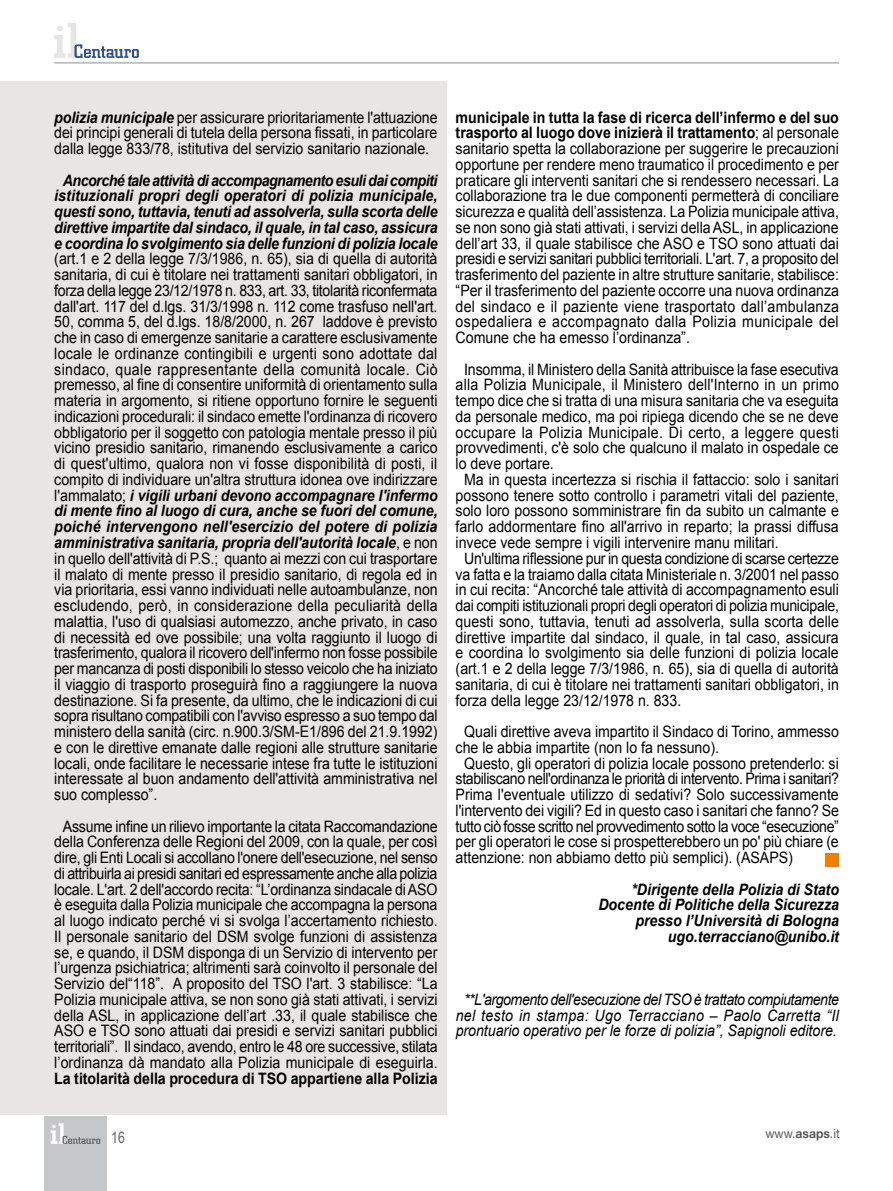
<style>
.page{position:relative;width:893px;height:1191px;background:#fff}
.page>*{position:absolute;margin:0;border:0;box-sizing:border-box;transform-origin:0 0}
.t1{font:15.75px/15.8px "Arial";color:#000;text-align:justify;scale:.9 1}
.t2{font:italic 700 15.75px/15.8px "Arial";letter-spacing:-.01em;color:#000;text-align:center;scale:.9 1}
.t3{font:italic 15.75px/15.8px "Arial";color:#000;text-align:center;scale:.9 1}
.t4{font:15.75px "Arial";letter-spacing:-.03em;color:#000;scale:.9 1}
.t5{font:15.75px "Arial";letter-spacing:-.02em;color:#000;scale:.9 1}
.t6{font:15.75px "Arial";letter-spacing:-.025em;color:#000;scale:.9 1}
.t7{font:700 15.75px "Arial";color:#000;scale:.9 1}
.t8{font:15.75px "Arial";letter-spacing:.02em;color:#000;scale:.9 1}
.t9{font:15.75px "Arial Narrow";color:#646567;scale:.95 1}
.t10{font:12.75px "Helvetica Neue";color:#58585a;scale:.95 1}
.s1{font-weight:700;font-style:italic}
.s2{font-weight:700}
</style>
<div class="page">
<div style="left:0;top:81px;width:446px;height:1033px;background:#e8e5e2"></div>
<svg style="left:54px;top:23px;width:85px;height:35px"></svg>
<hr style="left:54px;top:62px;width:785px;height:2px;background:#b1b3b4">
<div style="left:45px;top:1116px;width:62px;height:75px;background:#c6c7c8"></div>
<svg style="left:51px;top:1123px;width:49px;height:20px"></svg>
<div style="left:826px;top:854px;width:13px;height:13px;background:#ee7f00"></div>
<p class="t1" style="left:54px;top:109px;width:427px"><span class="s1">polizia municipale</span> per assicurare prioritariamente l'attuazione dei principi generali di tutela della persona fissati, in particolare dalla legge 833/78, istitutiva del servizio sanitario nazionale.</p>
<p class="t2" style="left:54px;top:173px;width:427px">Ancorché tale attività di accompagnamento esuli dai compiti istituzionali propri degli operatori di polizia municipale, questi sono, tuttavia, tenuti ad assolverla, sulla scorta delle direttive impartite dal sindaco, il quale, in tal caso, assicura e coordina lo svolgimento sia delle funzioni di polizia locale</p>
<p class="t1" style="left:54px;top:251px;width:428px">(art.1 e 2 della legge 7/3/1986, n. 65), sia di quella di autorità sanitaria, di cui è titolare nei trattamenti sanitari obbligatori, in forza della legge 23/12/1978 n. 833, art. 33, titolarità riconfermata dall'art. 117 del d.lgs. 31/3/1998 n. 112 come trasfuso nell'art.<br>50, comma 5, del d.lgs. 18/8/2000, n. 267 laddove è previsto che in caso di emergenze sanitarie a carattere esclusivamente locale le ordinanze contingibili e urgenti sono adottate dal sindaco, quale rappresentante della comunità locale. Ciò premesso, al fine di consentire uniformità di orientamento sulla materia in argomento, si ritiene opportuno fornire le seguenti indicazioni procedurali: il sindaco emette l'ordinanza di ricovero obbligatorio per il soggetto con patologia mentale presso il più vicino presidio sanitario, rimanendo esclusivamente a carico di quest'ultimo, qualora non vi fosse disponibilità di posti, il compito di individuare un'altra struttura idonea ove indirizzare l'ammalato; <span class="s1">i vigili urbani devono accompagnare l'infermo di mente fino al luogo di cura, anche se fuori del comune, poiché intervengono nell'esercizio del potere di polizia amministrativa sanitaria, propria dell'autorità locale</span>, e non in quello dell'attività di P.S.; quanto ai mezzi con cui trasportare il malato di mente presso il presidio sanitario, di regola ed in via prioritaria, essi vanno individuati nelle autoambulanze, non escludendo, però, in considerazione della peculiarità della malattia, l'uso di qualsiasi automezzo, anche privato, in caso di necessità ed ove possibile; una volta raggiunto il luogo di trasferimento, qualora il ricovero dell'infermo non fosse possibile per mancanza di posti disponibili lo stesso veicolo che ha iniziato il viaggio di trasporto proseguirà fino a raggiungere la nuova destinazione. Si fa presente, da ultimo, che le indicazioni di cui sopra risultano compatibili con l'avviso espresso a suo tempo dal ministero della sanità (circ. n.900.3/SM-E1/896 del 21.9.1992) e con le direttive emanate dalle regioni alle strutture sanitarie locali, onde facilitare le necessarie intese fra tutte le istituzioni interessate al buon andamento dell'attività amministrativa nel suo complesso”.</p>
<p class="t1" style="left:54px;top:818px;width:428px;text-align:center">Assume infine un rilievo importante la citata Raccomandazione della Conferenza delle Regioni del 2009, con la quale, per così dire, gli Enti Locali si accollano l'onere dell'esecuzione, nel senso di attribuirla ai presidi sanitari ed espressamente anche alla polizia locale. L'art. 2 dell'accordo recita: “L’ordinanza sindacale di ASO è eseguita dalla Polizia municipale che accompagna la persona al luogo indicato perché vi si svolga l’accertamento richiesto.<br>Il personale sanitario del DSM svolge funzioni di assistenza se, e quando, il DSM disponga di un Servizio di intervento per l’urgenza psichiatrica; altrimenti sarà coinvolto il personale del Servizio del“118”. A proposito del TSO l'art. 3 stabilisce: “La Polizia municipale attiva, se non sono già stati attivati, i servizi della ASL, in applicazione dell’art .33, il quale stabilisce che ASO e TSO sono attuati dai presidi e servizi sanitari pubblici territoriali”. Il sindaco, avendo, entro le 48 ore successive, stilata l’ordinanza dà mandato alla Polizia municipale di eseguirla.</p>
<p class="t7" style="left:54px;top:1067px;width:427px">La titolarità della procedura di TSO appartiene alla Polizia</p>
<p class="t9" style="left:111px;top:1125px;width:16px">16</p>
<p class="t1" style="left:456px;top:109px;width:428px"><span class="s2">municipale in tutta la fase di ricerca dell’infermo e del suo trasporto al luogo dove inizierà il trattamento</span>; al personale sanitario spetta la collaborazione per suggerire le precauzioni opportune per rendere meno traumatico il procedimento e per praticare gli interventi sanitari che si rendessero necessari. La collaborazione tra le due componenti permetterà di conciliare sicurezza e qualità dell’assistenza. La Polizia municipale attiva, se non sono già stati attivati, i servizi della ASL, in applicazione dell’art 33, il quale stabilisce che ASO e TSO sono attuati dai presidi e servizi sanitari pubblici territoriali. L'art. 7, a proposito del trasferimento del paziente in altre strutture sanitarie, stabilisce: “Per il trasferimento del paziente occorre una nuova ordinanza del sindaco e il paziente viene trasportato dall’ambulanza ospedaliera e accompagnato dalla Polizia municipale del Comune che ha emesso l’ordinanza”.</p>
<p class="t1" style="left:464px;top:361px;width:418px">Insomma, il Ministero della Sanità attribuisce la fase esecutiva</p>
<p class="t1" style="left:456px;top:377px;width:428px">alla Polizia Municipale, il Ministero dell'Interno in un primo</p>
<p class="t1" style="left:456px;top:393px;width:427px">tempo dice che si tratta di una misura sanitaria che va eseguita</p>
<p class="t1" style="left:456px;top:409px;width:427px">da personale medico, ma poi ripiega dicendo che se ne deve</p>
<p class="t8" style="left:456px;top:422px;width:427px">occupare la Polizia Municipale. Di certo, a leggere questi</p>
<p class="t1" style="left:456px;top:440px;width:427px">provvedimenti, c'è solo che qualcuno il malato in ospedale ce</p>
<p class="t1" style="left:456px;top:456px;width:111px">lo deve portare.</p>
<p class="t1" style="left:464px;top:472px;width:418px">Ma in questa incertezza si rischia il fattaccio: solo i sanitari</p>
<p class="t1" style="left:456px;top:487px;width:427px">possono tenere sotto controllo i parametri vitali del paziente,</p>
<p class="t1" style="left:456px;top:503px;width:427px">solo loro possono somministrare fin da subito un calmante e</p>
<p class="t1" style="left:456px;top:519px;width:427px">farlo addormentare fino all'arrivo in reparto; la prassi diffusa</p>
<p class="t1" style="left:456px;top:535px;width:360px">invece vede sempre i vigili intervenire manu militari.</p>
<p class="t6" style="left:464px;top:548px;width:418px">Un'ultima riflessione pur in questa condizione di scarse certezze</p>
<p class="t1" style="left:456px;top:566px;width:427px">va fatta e la traiamo dalla citata Ministeriale n. 3/2001 nel passo</p>
<p class="t1" style="left:456px;top:582px;width:427px">in cui recita: “Ancorché tale attività di accompagnamento esuli</p>
<p class="t5" style="left:456px;top:595px;width:428px">dai compiti istituzionali propri degli operatori di polizia municipale,</p>
<p class="t1" style="left:456px;top:613px;width:427px">questi sono, tuttavia, tenuti ad assolverla, sulla scorta delle</p>
<p class="t1" style="left:456px;top:629px;width:427px">direttive impartite dal sindaco, il quale, in tal caso, assicura</p>
<p class="t1" style="left:456px;top:645px;width:427px">e coordina lo svolgimento sia delle funzioni di polizia locale</p>
<p class="t1" style="left:456px;top:661px;width:427px">(art.1 e 2 della legge 7/3/1986, n. 65), sia di quella di autorità</p>
<p class="t1" style="left:456px;top:676px;width:427px">sanitaria, di cui è titolare nei trattamenti sanitari obbligatori, in</p>
<p class="t1" style="left:456px;top:692px;width:252px">forza della legge 23/12/1978 n. 833.</p>
<p class="t1" style="left:464px;top:724px;width:418px">Quali direttive aveva impartito il Sindaco di Torino, ammesso</p>
<p class="t1" style="left:456px;top:739px;width:294px">che le abbia impartite (non lo fa nessuno).</p>
<p class="t1" style="left:464px;top:755px;width:418px">Questo, gli operatori di polizia locale possono pretenderlo: si</p>
<p class="t4" style="left:456px;top:768px;width:427px">stabiliscano nell'ordinanza le priorità di intervento. Prima i sanitari?</p>
<p class="t1" style="left:456px;top:787px;width:427px">Prima l'eventuale utilizzo di sedativi? Solo successivamente</p>
<p class="t1" style="left:456px;top:802px;width:427px">l'intervento dei vigili? Ed in questo caso i sanitari che fanno? Se</p>
<p class="t4" style="left:456px;top:815px;width:427px">tutto ciò fosse scritto nel provvedimento sotto la voce “esecuzione”</p>
<p class="t1" style="left:456px;top:834px;width:427px">per gli operatori le cose si prospetterebbero un po' più chiare (e</p>
<p class="t1" style="left:456px;top:850px;width:376px">attenzione: non abbiamo detto più semplici). (ASAPS)</p>
<p class="t2" style="left:598px;top:881px;width:269px;text-align:right">*Dirigente della Polizia di Stato Docente di Politiche della Sicurezza presso l’Università di Bologna ugo.terracciano@unibo.it</p>
<p class="t3" style="left:456px;top:991px;width:427px">**L'argomento dell'esecuzione del TSO è trattato compiutamente nel testo in stampa: Ugo Terracciano – Paolo Carretta “Il prontuario operativo per le forze di polizia”, Sapignoli editore.</p>
<p class="t10" style="left:765px;top:1126px;width:80px">www.<span class="s2">asaps</span>.it</p>
</div>
